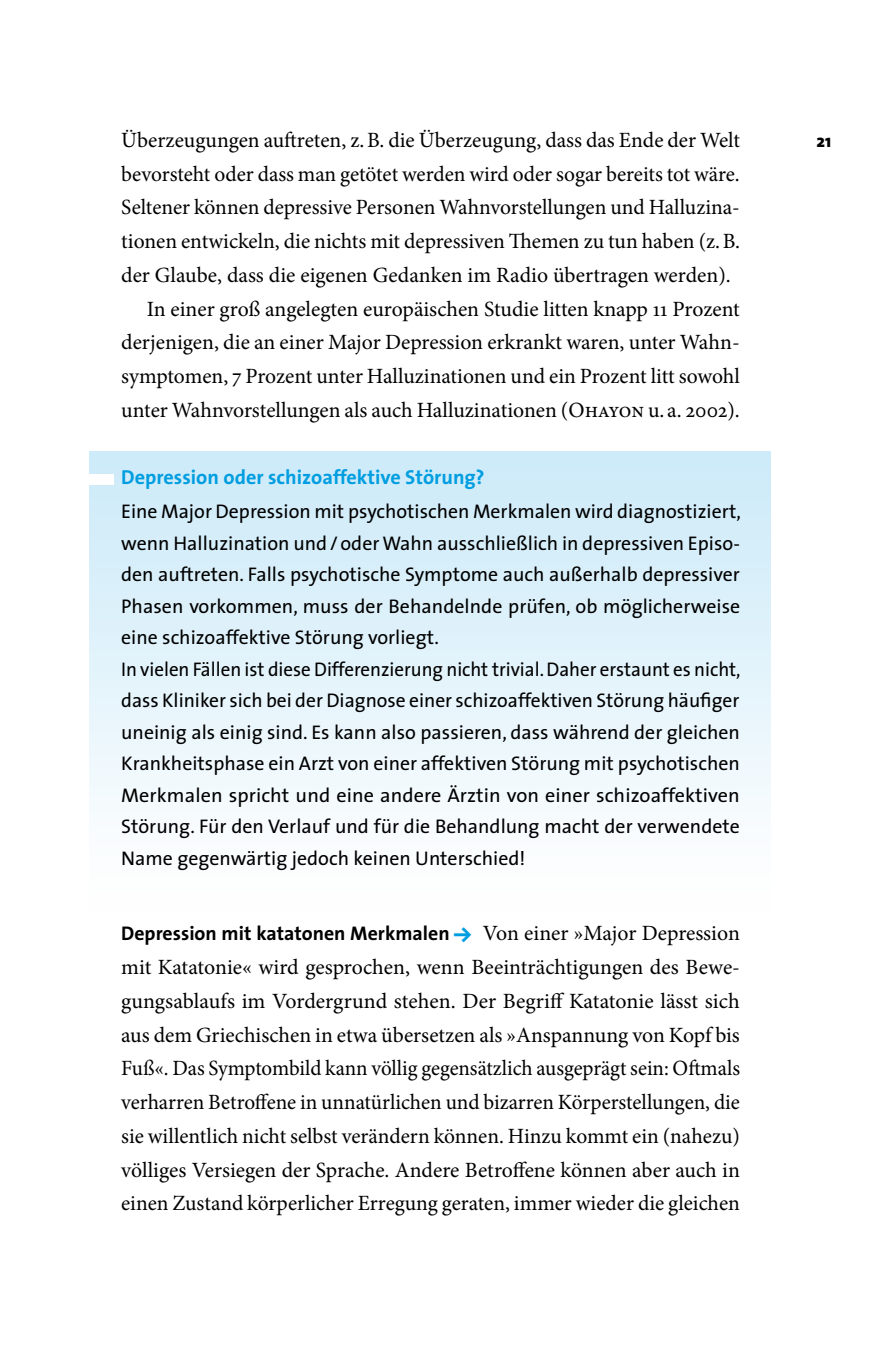
<style>
.page{position:relative;width:893px;height:1372px;background:#fff}
.page>*{position:absolute;margin:0;border:0;box-sizing:border-box;transform-origin:0 0}
.t1{font:63px "The Sans Black Expert";color:#fff}
.t2{font:21.82px/33.8px "Minion Pro";color:#000;text-align:justify}
.t3{font:700 20.25px "The Sans";color:#009ee0}
.t4{font:19.8px/31.5px "The Sans";color:#000}
.t5{font:700 19.8px "The Sans";color:#000}
.t6{font:800 18px "The Sans";color:#000}
.s1{font-family:"The Sans Black Expert";font-weight:400;font-size:18px;color:#009ee0}
.s2{font-family:"Minion Pro";font-weight:400;font-size:21.82px}
</style>
<div class="page">
<div style="left:89px;top:450px;width:682px;height:473px;background:linear-gradient(to bottom,#cbeaf8,#fff)"></div>
<p class="t2" style="left:121px;top:123px;width:620px">Überzeugungen auftreten, z.B. die Überzeugung, dass das Ende der Welt</p>
<p class="t6" style="left:816px;top:125px;width:16px">21</p>
<p class="t2" style="left:121px;top:157px;width:620px">bevorsteht oder dass man getötet werden wird oder sogar bereits tot wäre.</p>
<p class="t2" style="left:121px;top:190px;width:620px">Seltener können depressive Personen Wahnvorstellungen und Halluzina-</p>
<p class="t2" style="left:121px;top:224px;width:620px">tionen entwickeln, die nichts mit depressiven Themen zu tun haben (z.B.</p>
<p class="t2" style="left:121px;top:258px;width:611px">der Glaube, dass die eigenen Gedanken im Radio übertragen werden).</p>
<p class="t2" style="left:147px;top:292px;width:595px">In einer groß angelegten europäischen Studie litten knapp 11 Prozent</p>
<p class="t2" style="left:121px;top:325px;width:620px">derjenigen, die an einer Major Depression erkrankt waren, unter Wahn-</p>
<p class="t2" style="left:121px;top:359px;width:620px">symptomen, 7 Prozent unter Halluzinationen und ein Prozent litt sowohl</p>
<p class="t2" style="left:121px;top:393px;width:620px">unter Wahnvorstellungen als auch Halluzinationen (Ohayon u. a. 2002).</p>
<h1 class="t1" style="left:89px;top:423px;width:26px">––</h1>
<p class="t3" style="left:121px;top:460px;width:365px">Depression oder schizoaffektive Störung?</p>
<p class="t4" style="left:121px;top:495px;width:621px">Eine Major Depression mit psychotischen Merkmalen wird diagnostiziert, wenn Halluzination und/oder Wahn ausschließlich in depressiven Episo&shy;den auftreten. Falls psychotische Symptome auch außerhalb depressiver Phasen vorkommen, muss der Behandelnde prüfen, ob möglicherweise eine schizoaffektive Störung vorliegt.<br>In vielen Fällen ist diese Differenzierung nicht trivial. Daher erstaunt es nicht, dass Kliniker sich bei der Diagnose einer schizoaffektiven Störung häufiger uneinig als einig sind. Es kann also passieren, dass während der gleichen Krankheitsphase ein Arzt von einer affektiven Störung mit psychotischen Merkmalen spricht und eine andere Ärztin von einer schizoaffektiven Störung. Für den Verlauf und für die Behandlung macht der verwendete Name gegenwärtig jedoch keinen Unterschied!</p>
<p class="t5" style="left:121px;top:917px;width:620px">Depression mit katatonen Merkmalen <span class="s1">Y</span> <span class="s2">Von einer »Major Depression</span></p>
<p class="t2" style="left:121px;top:950px;width:620px">mit Katatonie« wird gesprochen, wenn Beeinträchtigungen des Bewe&shy;gungsablaufs im Vordergrund stehen. Der Begriff Katatonie lässt sich aus dem Griechischen in etwa übersetzen als »Anspannung von Kopf bis Fuß«. Das Symptombild kann völlig gegensätzlich ausgeprägt sein: Oftmals verharren Betroffene in unnatürlichen und bizarren Körperstellungen, die sie willentlich nicht selbst verändern können. Hinzu kommt ein (nahezu) völliges Versiegen der Sprache. Andere Betroffene können aber auch in einen Zustand körperlicher Erregung geraten, immer wieder die gleichen</p>
</div>
